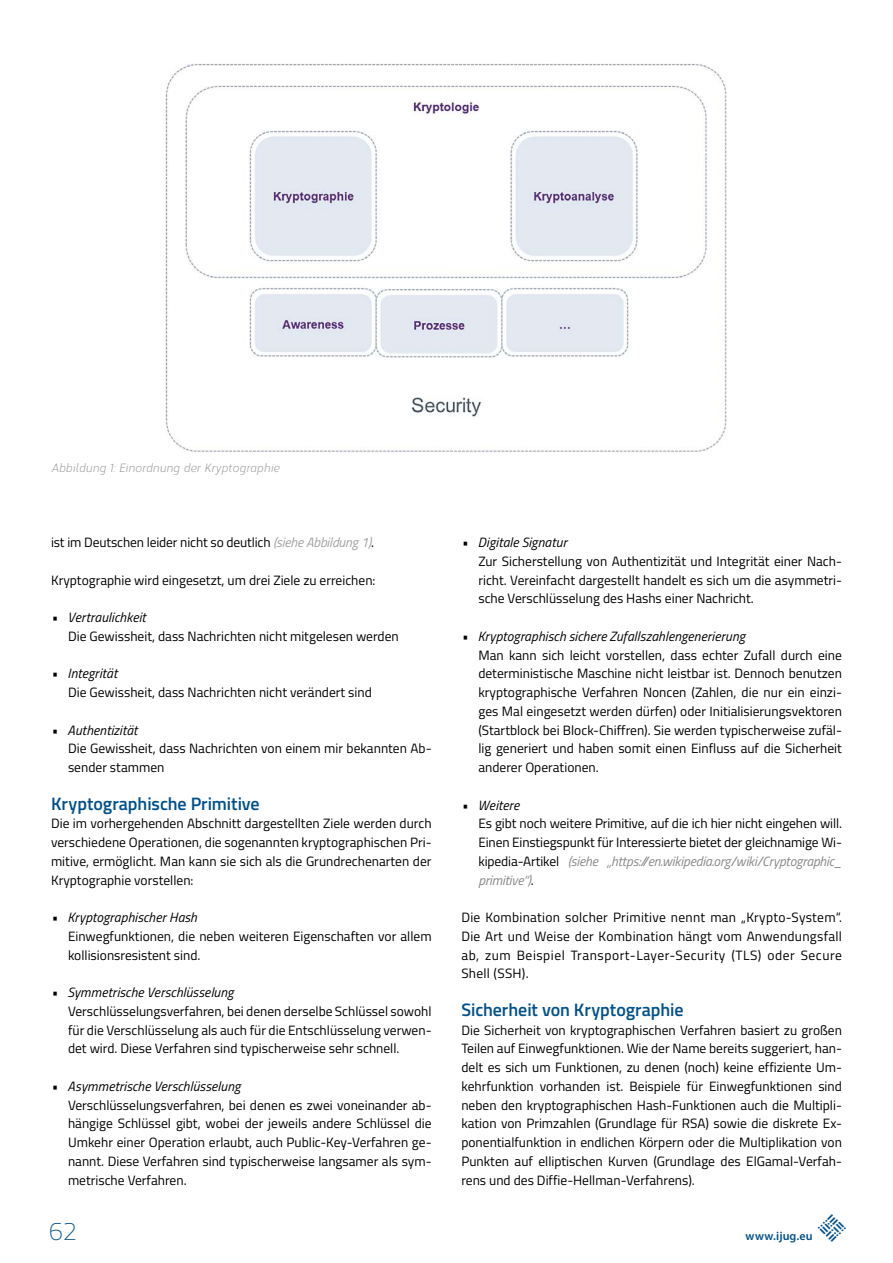
<style>
.page{position:relative;width:893px;height:1263px;background:#fff}
.page>*{position:absolute;margin:0;border:0;box-sizing:border-box;transform-origin:0 0}
.t1{font:100 25.5px "Titillium";color:#00508c}
.t2{font:600 18px "Titillium";color:#00508c}
.t3{font:13.5px/18.8px "Titillium";color:#000;text-align:justify}
.t4{font:italic 13.5px "Titillium";letter-spacing:.005em;color:#000}
.t5{font:italic 12px "Corbert Condensed";color:#9d9d9c}
.t6{font:600 12px "Myriad Pro";letter-spacing:.01em;color:#00508c}
.s1{font-style:italic;color:#a1a1a1}
.s2{font-style:italic;color:#878787}
</style>
<div class="page">
<img style="left:166px;top:63px;width:561px;height:389px">
<p class="t5" style="left:51px;top:459px;width:230px">Abbildung 1: Einordnung der Kryptographie</p>
<p class="t3" style="left:51px;top:532px;width:325px">ist im Deutschen leider nicht so deutlich <span class="s1">(siehe Abbildung 1)</span>.</p>
<p class="t3" style="left:51px;top:570px;width:326px">Kryptographie wird eingesetzt, um drei Ziele zu erreichen:</p>
<p class="t4" style="left:51px;top:607px;width:96px">• Vertraulichkeit</p>
<p class="t3" style="left:68px;top:626px;width:332px">Die Gewissheit, dass Nachrichten nicht mitgelesen werden</p>
<p class="t4" style="left:51px;top:664px;width:68px">• Integrität</p>
<p class="t3" style="left:68px;top:682px;width:305px">Die Gewissheit, dass Nachrichten nicht verändert sind</p>
<p class="t4" style="left:51px;top:720px;width:88px">• Authentizität</p>
<p class="t3" style="left:68px;top:739px;width:365px">Die Gewissheit, dass Nachrichten von einem mir bekannten Ab&shy;sender stammen</p>
<h2 class="t2" style="left:51px;top:790px;width:210px">Kryptographische Primitive</h2>
<p class="t3" style="left:51px;top:814px;width:382px">Die im vorhergehenden Abschnitt dargestellten Ziele werden durch verschiedene Operationen, die sogenannten kryptographischen Pri&shy;mitive, ermöglicht. Man kann sie sich als die Grundrechenarten der Kryptographie vorstellen:</p>
<p class="t4" style="left:51px;top:907px;width:147px">• Kryptographischer Hash</p>
<p class="t3" style="left:68px;top:926px;width:365px">Einwegfunktionen, die neben weiteren Eigenschaften vor allem kollisionsresistent sind.</p>
<p class="t4" style="left:51px;top:982px;width:184px">• Symmetrische Verschlüsselung</p>
<p class="t3" style="left:68px;top:1001px;width:365px">Verschlüsselungsverfahren, bei denen derselbe Schlüssel sowohl für die Verschlüsselung als auch für die Entschlüsselung verwen&shy;det wird. Diese Verfahren sind typischerweise sehr schnell.</p>
<p class="t4" style="left:51px;top:1076px;width:191px">• Asymmetrische Verschlüsselung</p>
<p class="t3" style="left:68px;top:1095px;width:365px">Verschlüsselungsverfahren, bei denen es zwei voneinander ab&shy;hängige Schlüssel gibt, wobei der jeweils andere Schlüssel die Umkehr einer Operation erlaubt, auch Public-Key-Verfahren ge&shy;nannt. Diese Verfahren sind typischerweise langsamer als sym&shy;metrische Verfahren.</p>
<h1 class="t1" style="left:49px;top:1213px;width:30px">62</h1>
<p class="t4" style="left:461px;top:532px;width:107px">• Digitale Signatur</p>
<p class="t3" style="left:478px;top:551px;width:365px">Zur Sicherstellung von Authentizität und Integrität einer Nach&shy;richt. Vereinfacht dargestellt handelt es sich um die asymmetri&shy;sche Verschlüsselung des Hashs einer Nachricht.</p>
<p class="t4" style="left:461px;top:626px;width:285px">• Kryptographisch sichere Zufallszahlengenerierung</p>
<p class="t3" style="left:478px;top:645px;width:365px">Man kann sich leicht vorstellen, dass echter Zufall durch eine deterministische Maschine nicht leistbar ist. Dennoch benutzen kryptographische Verfahren Noncen (Zahlen, die nur ein einzi&shy;ges Mal eingesetzt werden dürfen) oder Initialisierungsvektoren (Startblock bei Block-Chiffren). Sie werden typischerweise zufäl&shy;lig generiert und haben somit einen Einfluss auf die Sicherheit anderer Operationen.</p>
<p class="t4" style="left:461px;top:795px;width:60px">• Weitere</p>
<p class="t3" style="left:478px;top:814px;width:365px">Es gibt noch weitere Primitive, auf die ich hier nicht eingehen will.<br>Einen Einstiegspunkt für Interessierte bietet der gleichnamige Wi&shy;kipedia-Artikel <span class="s2">(siehe „https://en.wikipedia.org/wiki/Cryptographic_ primitive“)</span>.</p>
<p class="t3" style="left:461px;top:907px;width:382px">Die Kombination solcher Primitive nennt man „Krypto-System“.<br>Die Art und Weise der Kombination hängt vom Anwendungsfall ab, zum Beispiel Transport-Layer-Security (TLS) oder Secure Shell (SSH).</p>
<h2 class="t2" style="left:461px;top:996px;width:224px">Sicherheit von Kryptographie</h2>
<p class="t3" style="left:461px;top:1020px;width:382px">Die Sicherheit von kryptographischen Verfahren basiert zu großen Teilen auf Einwegfunktionen. Wie der Name bereits suggeriert, han&shy;delt es sich um Funktionen, zu denen (noch) keine effiziente Um&shy;kehrfunktion vorhanden ist. Beispiele für Einwegfunktionen sind neben den kryptographischen Hash-Funktionen auch die Multipli&shy;kation von Primzahlen (Grundlage für RSA) sowie die diskrete Ex&shy;ponentialfunktion in endlichen Körpern oder die Multiplikation von Punkten auf elliptischen Kurven (Grundlage des ElGamal-Verfah&shy;rens und des Diffie-Hellman-Verfahrens).</p>
<p class="t6" style="left:746px;top:1228px;width:69px">www.ijug.eu</p>
</div>
